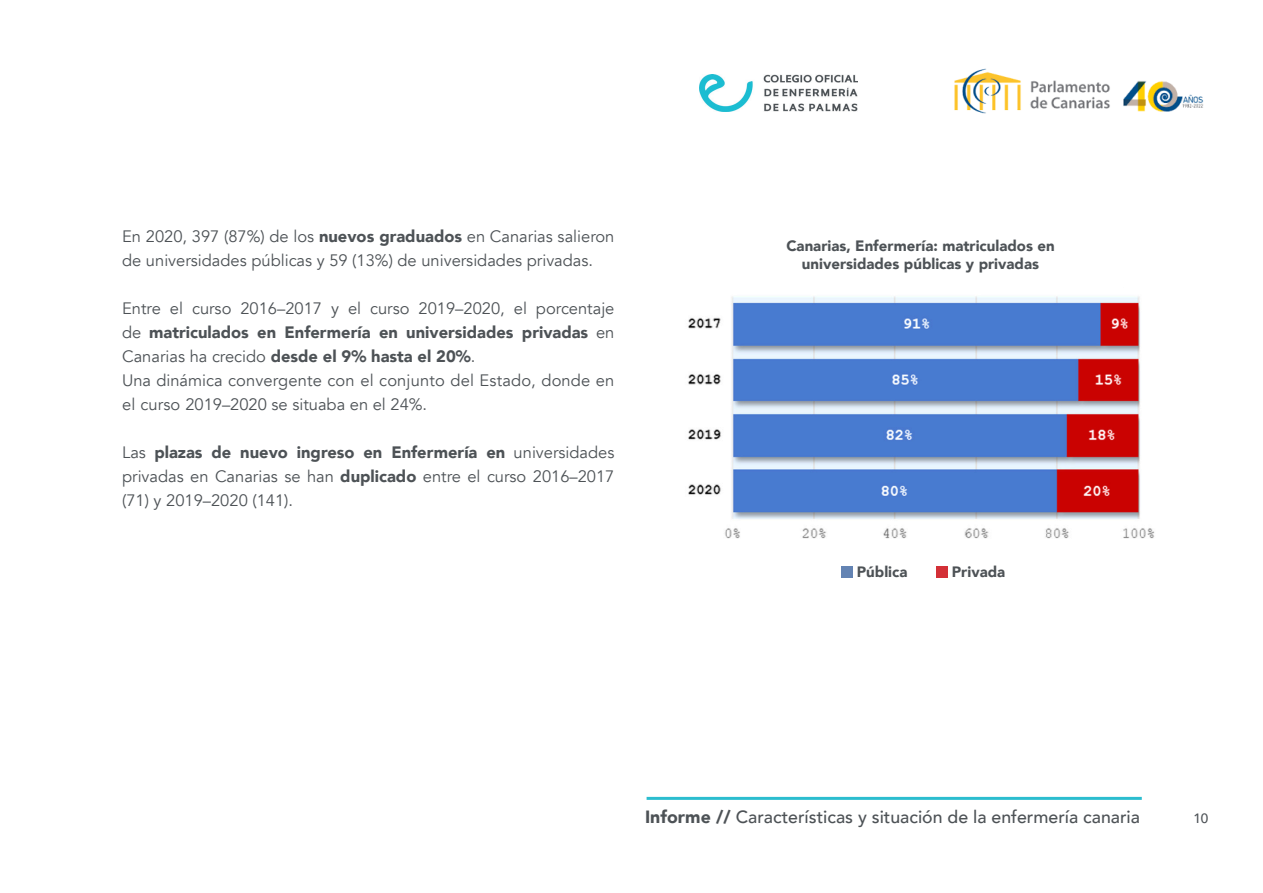
<style>
.page{position:relative;width:1263px;height:893px;background:#fff}
.page>*{position:absolute;margin:0;border:0;box-sizing:border-box;transform-origin:0 0}
.t1{font:500 17.7px "Avenir";color:#4d5256}
.t2{font:16.5px/24px "Avenir";color:#4d5256}
.t3{font:900 15px "Avenir";color:#4d5256}
.t4{font:500 13.5px "Avenir";color:#4d5256}
.s1{font-weight:900}
</style>
<div class="page">
<img style="left:699px;top:74px;width:158px;height:37px">
<img style="left:954px;top:68px;width:67px;height:46px">
<img style="left:1030px;top:80px;width:80px;height:29px">
<img style="left:1123px;top:81px;width:81px;height:31px">
<hr style="left:647px;top:797px;width:495px;height:3px;background:#2bbdcf">
<img style="left:688px;top:296px;width:467px;height:243px">
<div style="left:842px;top:567px;width:11px;height:11px;background:#6383b3"></div>
<div style="left:936px;top:567px;width:11px;height:11px;background:#d33037"></div>
<p class="t2" style="left:122px;top:225px;width:494px">En 2020, 397 (87%) de los <span class="s1">nuevos graduados</span> en Canarias salieron de universidades públicas y 59 (13%) de universidades privadas.</p>
<p class="t2" style="left:122px;top:297px;width:494px;text-align:justify">Entre el curso 2016–2017 y el curso 2019–2020, el porcentaje de <span class="s1">matriculados en Enfermería en universidades privadas</span> en Canarias ha crecido <span class="s1">desde el 9% hasta el 20%</span>.</p>
<p class="t2" style="left:122px;top:369px;width:494px">Una dinámica convergente con el conjunto del Estado, donde en el curso 2019–2020 se situaba en el 24%.</p>
<p class="t2" style="left:122px;top:441px;width:494px;text-align:justify">Las <span class="s1">plazas de nuevo ingreso en Enfermería en</span> universidades privadas en Canarias se han <span class="s1">duplicado</span> entre el curso 2016–2017 (71) y 2019–2020 (141).</p>
<p class="t3" style="left:786px;top:233px;width:270px">Canarias, Enfermería: matriculados en</p>
<p class="t3" style="left:802px;top:251px;width:239px">universidades públicas y privadas</p>
<p class="t3" style="left:857px;top:559px;width:52px">Pública</p>
<p class="t3" style="left:952px;top:559px;width:55px">Privada</p>
<p class="t1" style="left:645px;top:802px;width:496px"><span class="s1">Informe //</span> Características y situación de la enfermería canaria</p>
<p class="t4" style="left:1193px;top:806px;width:17px">10</p>
</div>
